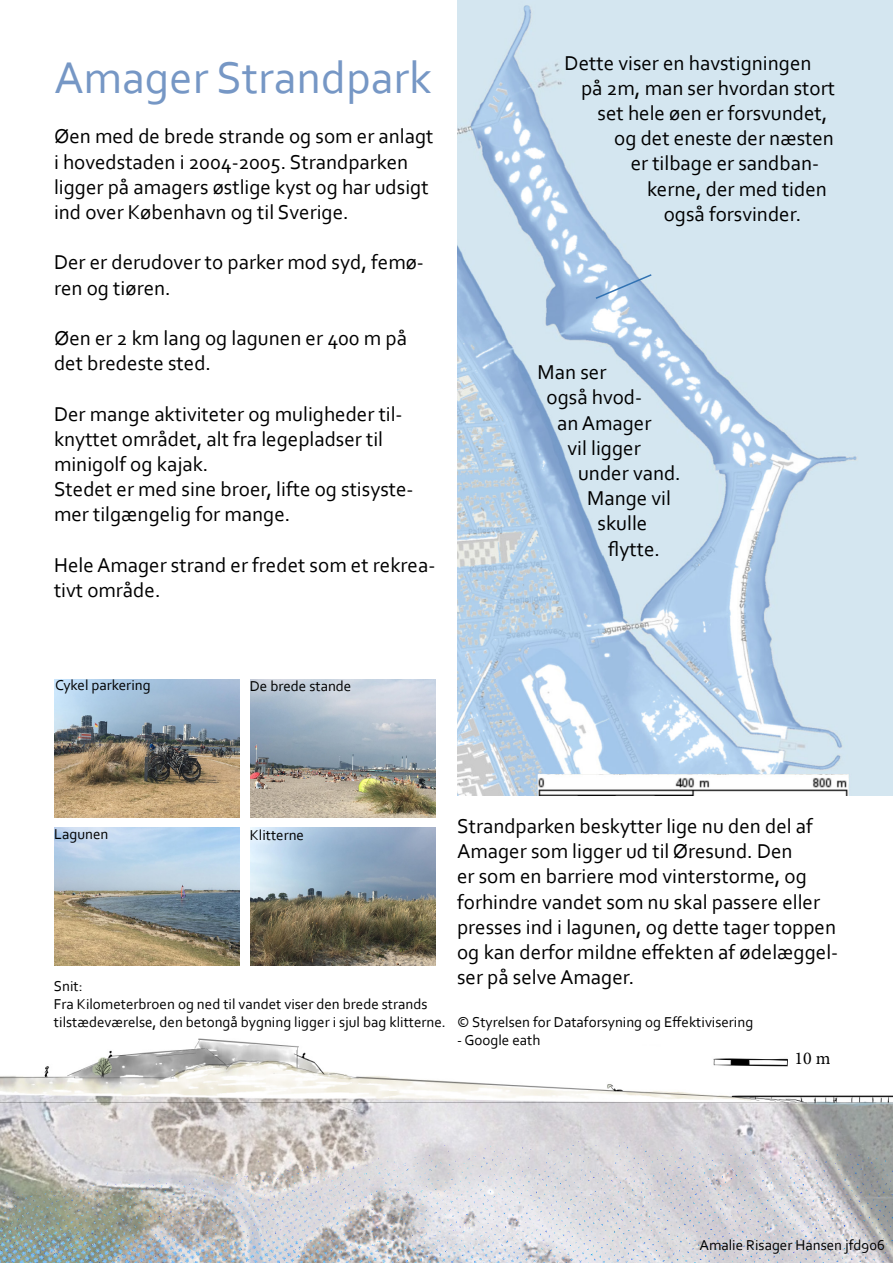
<style>
.page{position:relative;width:893px;height:1263px;background:#fff}
.page>*{position:absolute;margin:0;border:0;box-sizing:border-box;transform-origin:0 0}
.t1{font:46.5px "Corbel";color:#7697c5}
.t2{font:21px/25.2px "Corbel";color:#000}
.t3{font:18px "Minion Pro";color:#000}
.t4{font:15px/18px "Corbel";color:#000}
</style>
<div class="page">
<img style="left:457px;top:0;width:436px;height:796px">
<img style="left:250px;top:828px;width:186px;height:138px">
<img style="left:0;top:1038px;width:893px;height:225px">
<svg style="left:594px;top:273px;width:59px;height:27px;background:#a7c4e3"></svg>
<img style="left:54px;top:828px;width:186px;height:138px">
<img style="left:250px;top:679px;width:186px;height:138px">
<img style="left:54px;top:679px;width:186px;height:138px">
<div style="left:789px;top:1046px;width:34px;height:25px;background:#fff"></div>
<h1 class="t1" style="left:54px;top:49px;width:379px">Amager Strandpark</h1>
<p class="t2" style="left:54px;top:123px;width:381px">Øen med de brede strande og som er anlagt i hovedstaden i 2004-2005. Strandparken ligger på amagers østlige kyst og har udsigt ind over København og til Sverige.</p>
<p class="t2" style="left:54px;top:249px;width:371px">Der er derudover to parker mod syd, femø&shy;ren og tiøren.</p>
<p class="t2" style="left:54px;top:325px;width:355px">Øen er 2 km lang og lagunen er 400 m på det bredeste sted.</p>
<p class="t2" style="left:54px;top:400px;width:361px">Der mange aktiviteter og muligheder til&shy;knyttet området, alt fra legepladser til minigolf og kajak.<br>Stedet er med sine broer, lifte og stisyste&shy;mer tilgængelig for mange.</p>
<p class="t2" style="left:54px;top:552px;width:383px">Hele Amager strand er fredet som et rekrea&shy;tivt område.</p>
<p class="t4" style="left:55px;top:676px;width:97px">Cykel parkering</p>
<p class="t4" style="left:250px;top:677px;width:103px">De brede stande</p>
<p class="t2" style="left:565px;top:50px;width:248px">Dette viser en havstigningen</p>
<p class="t2" style="left:581px;top:75px;width:255px">på 2m, man ser hvordan stort</p>
<p class="t2" style="left:598px;top:100px;width:231px">set hele øen er forsvundet,</p>
<p class="t2" style="left:614px;top:125px;width:221px">og det eneste der næsten</p>
<p class="t2" style="left:631px;top:150px;width:190px">er tilbage er sandban-</p>
<p class="t2" style="left:647px;top:176px;width:181px">kerne, der med tiden</p>
<p class="t2" style="left:664px;top:201px;width:139px">også forsvinder.</p>
<p class="t2" style="left:538px;top:359px;width:70px">Man ser</p>
<p class="t2" style="left:547px;top:384px;width:97px">også hvod-</p>
<p class="t2" style="left:557px;top:409px;width:96px">an Amager</p>
<p class="t2" style="left:568px;top:435px;width:75px">vil ligger</p>
<p class="t2" style="left:578px;top:460px;width:104px">under vand.</p>
<p class="t2" style="left:587px;top:485px;width:85px">Mange vil</p>
<p class="t2" style="left:598px;top:510px;width:51px">skulle</p>
<p class="t2" style="left:608px;top:535px;width:53px">flytte.</p>
<p class="t4" style="left:54px;top:825px;width:56px">Lagunen</p>
<p class="t4" style="left:250px;top:826px;width:56px">Klitterne</p>
<p class="t4" style="left:54px;top:977px;width:393px">Snit:<br>Fra Kilometerbroen og ned til vandet viser den brede strands tilstædeværelse, den betongå bygning ligger i sjul bag klitterne.</p>
<p class="t2" style="left:457px;top:813px;width:382px">Strandparken beskytter lige nu den del af Amager som ligger ud til Øresund. Den<br>er som en barriere mod vinterstorme, og forhindre vandet som nu skal passere eller presses ind i lagunen, og dette tager toppen og kan derfor mildne effekten af ødelæggel&shy;ser på selve Amager.</p>
<p class="t4" style="left:457px;top:1013px;width:298px">© Styrelsen for Dataforsyning og Effektivisering</p>
<p class="t4" style="left:457px;top:1031px;width:85px">- Google eath</p>
<p class="t3" style="left:794px;top:1046px;width:38px">10 m</p>
<p class="t4" style="left:699px;top:1236px;width:187px">Amalie Risager Hansen jfd906</p>
</div>
